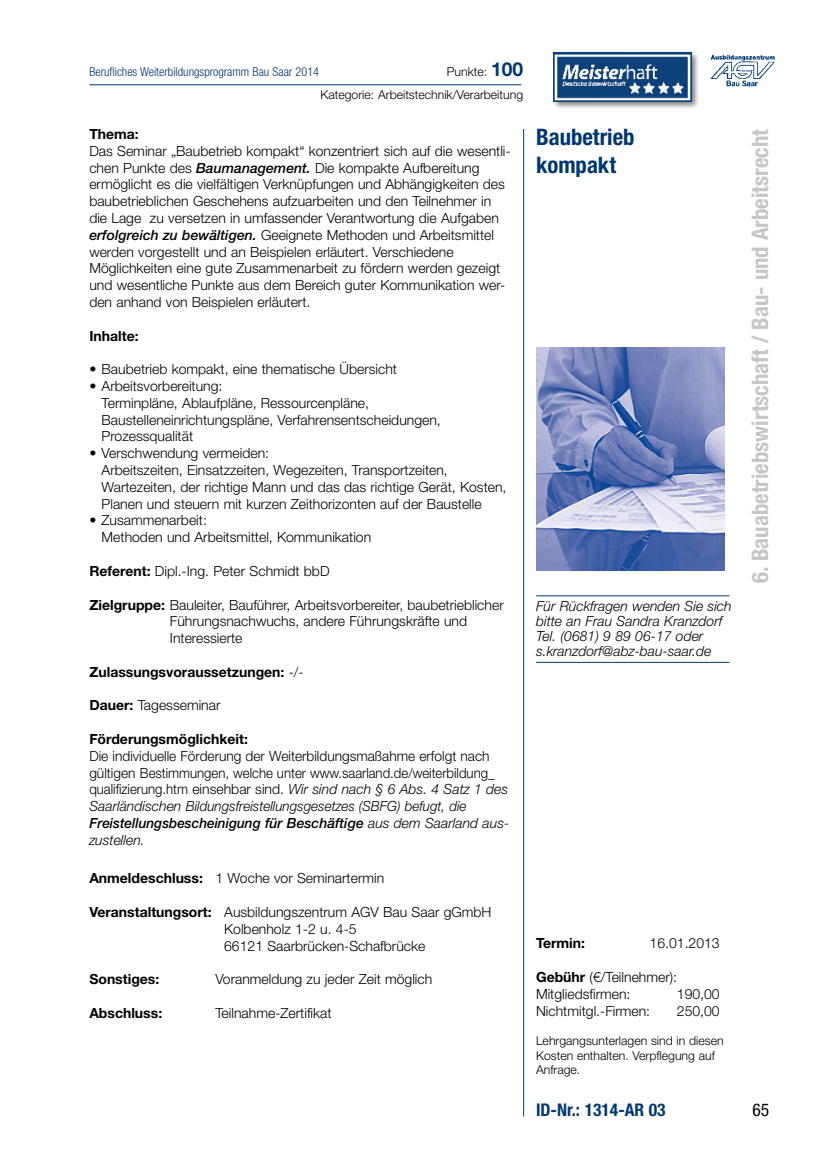
<style>
.page{position:relative;width:819px;height:1166px;background:#fff}
.page>*{position:absolute;margin:0;border:0;box-sizing:border-box;transform-origin:0 0}
.t1{font:700 condensed 22.75px "Helvetica Neue LT Std";color:#c5c6c8}
.t2{font:700 condensed 22.75px/27.3px "Helvetica Neue LT Std";color:#003771}
.t3{font:700 condensed 17.5px "Helvetica Neue LT Std";color:#003771}
.t4{font:condensed 17.5px "Helvetica Neue LT Std";color:#000}
.t5{font:300 14px/16.8px "Helvetica Neue LT Std";color:#000}
.t6{font:italic 300 14px/14.9px "Helvetica Neue LT Std";color:#000}
.t7{font:700 14px "Helvetica Neue LT Std";color:#000}
.t8{font:300 12.25px/14.7px "Helvetica Neue LT Std";color:#000;text-align:right}
.t9{font:300 condensed 12.25px "Helvetica Neue LT Std";color:#003771}
.s1{font-weight:700;font-size:19.25px;color:#003771}
.s2{font-weight:500;font-style:italic}
.s3{font-weight:700}
.s4{font-weight:300}
.s5{font-style:italic}
</style>
<div class="page">
<hr style="left:89px;top:84px;width:432px;height:1px;background:#003771">
<div style="left:552px;top:51px;width:148px;height:59px;background:#000;opacity:.5"></div>
<img style="left:554px;top:53px;width:137px;height:48px">
<img style="left:710px;top:55px;width:65px;height:32px">
<hr style="left:523px;top:129px;width:1px;height:987px;background:#003771">
<img style="left:536px;top:347px;width:188px;height:223px">
<hr style="left:536px;top:595px;width:193px;height:1px;background:#003771">
<hr style="left:536px;top:662px;width:193px;height:1px;background:#003771">
<p class="t9" style="left:89px;top:65px;width:231px">Berufliches Weiterbildungsprogramm Bau Saar 2014</p>
<p class="t8" style="left:320px;top:60px;width:204px;line-height:22.8px">Punkte: <span class="s1">100<br></span>Kategorie: Arbeitstechnik/Verarbeitung</p>
<p class="t7" style="left:89px;top:125px;width:51px">Thema:</p>
<p class="t5" style="left:89px;top:142px;width:423px">Das Seminar „Baubetrieb kompakt“ konzentriert sich auf die wesentli&shy;chen Punkte des <span class="s2">Baumanagement.</span> Die kompakte Aufbereitung ermöglicht es die vielfältigen Verknüpfungen und Abhängigkeiten des baubetrieblichen Geschehens aufzuarbeiten und den Teilnehmer in die Lage zu versetzen in umfassender Verantwortung die Aufgaben <span class="s2">erfolgreich zu bewältigen.</span> Geeignete Methoden und Arbeitsmittel werden vorgestellt und an Beispielen erläutert. Verschiedene Möglichkeiten eine gute Zusammenarbeit zu fördern werden gezeigt und wesentliche Punkte aus dem Bereich guter Kommunikation wer&shy;den anhand von Beispielen erläutert.</p>
<p class="t7" style="left:89px;top:327px;width:51px">Inhalte:</p>
<p class="t5" style="left:89px;top:361px;width:309px">• Baubetrieb kompakt, eine thematische Übersicht</p>
<p class="t5" style="left:102px;top:377px;width:341px;text-indent:-12px">• Arbeitsvorbereitung:<br>Terminpläne, Ablaufpläne, Ressourcenpläne, Baustelleneinrichtungspläne, Verfahrensentscheidungen, Prozessqualität</p>
<p class="t5" style="left:102px;top:445px;width:406px;text-indent:-12px">• Verschwendung vermeiden:<br>Arbeitszeiten, Einsatzzeiten, Wegezeiten, Transportzeiten, Wartezeiten, der richtige Mann und das das richtige Gerät, Kosten, Planen und steuern mit kurzen Zeithorizonten auf der Baustelle</p>
<p class="t5" style="left:102px;top:512px;width:271px;text-indent:-12px">• Zusammenarbeit:<br>Methoden und Arbeitsmittel, Kommunikation</p>
<p class="t5" style="left:89px;top:562px;width:242px"><span class="s3">Referent:</span> Dipl.-Ing. Peter Schmidt bbD</p>
<p class="t5" style="left:170px;top:596px;width:335px;text-indent:-81px"><span class="s3">Zielgruppe:</span> Bauleiter, Bauführer, Arbeitsvorbereiter, baubetrieblicher<br>Führungsnachwuchs, andere Führungskräfte und<br>Interessierte</p>
<p class="t7" style="left:89px;top:663px;width:216px">Zulassungsvoraussetzungen: <span class="s4">-/-</span></p>
<p class="t5" style="left:89px;top:697px;width:133px"><span class="s3">Dauer:</span> Tagesseminar</p>
<p class="t7" style="left:89px;top:730px;width:160px">Förderungsmöglichkeit:</p>
<p class="t5" style="left:89px;top:747px;width:421px">Die individuelle Förderung der Weiterbildungsmaßahme erfolgt nach gültigen Bestimmungen, welche unter www.saarland.de/weiterbildung_ qualifizierung.htm einsehbar sind. <span class="s5">Wir sind nach § 6 Abs. 4 Satz 1 des Saarländischen Bildungsfreistellungsgesetzes (SBFG) befugt, die </span><span class="s2">Freistellungsbescheinigung für Beschäftige</span> <span class="s5">aus dem Saarland aus&shy;zustellen.</span></p>
<p class="t5" style="left:89px;top:869px;width:296px"><span class="s3">Anmeldeschluss:</span> 1 Woche vor Seminartermin</p>
<p class="t5" style="left:224px;top:903px;width:269px;text-indent:-135px"><span class="s3">Veranstaltungsort:</span> Ausbildungszentrum AGV Bau Saar gGmbH<br>Kolbenholz 1-2 u. 4-5<br>66121 Saarbrücken-Schafbrücke</p>
<p class="t7" style="left:89px;top:970px;width:71px">Sonstiges:</p>
<p class="t5" style="left:215px;top:970px;width:218px">Voranmeldung zu jeder Zeit möglich</p>
<p class="t7" style="left:89px;top:1004px;width:74px">Abschluss:</p>
<p class="t5" style="left:215px;top:1004px;width:118px">Teilnahme-Zertifikat</p>
<h1 class="t2" style="left:536px;top:123px;width:100px">Baubetrieb kompakt</h1>
<p class="t6" style="left:536px;top:599px;width:197px">Für Rückfragen wenden Sie sich bitte an Frau Sandra Kranzdorf<br>Tel. (0681) 9 89 06-17 oder s.kranzdorf@abz-bau-saar.de</p>
<p class="t7" style="left:536px;top:934px;width:50px">Termin:</p>
<p class="t5" style="left:649px;top:934px;width:72px">16.01.2013</p>
<p class="t5" style="left:536px;top:968px;width:142px"><span class="s3">Gebühr</span> (€/Teilnehmer):<br>Mitgliedsfirmen:</p>
<p class="t5" style="left:676px;top:985px;width:44px">190,00</p>
<p class="t5" style="left:536px;top:1002px;width:116px">Nichtmitgl.-Firmen:</p>
<p class="t5" style="left:676px;top:1002px;width:44px">250,00</p>
<p class="t8" style="left:536px;top:1033px;width:189px;text-align:left">Lehrgangsunterlagen sind in diesen<br>Kosten enthalten. Verpflegung auf<br>Anfrage.</p>
<p class="t3" style="left:536px;top:1099px;width:131px">ID-Nr.: 1314-AR 03</p>
<h1 class="t1" style="left:746px;top:583px;width:455px;rotate:-90deg">6. Bauabetriebswirtschaft / Bau- und Arbeitsrecht</h1>
<p class="t4" style="left:752px;top:1100px;width:18px">65</p>
</div>
